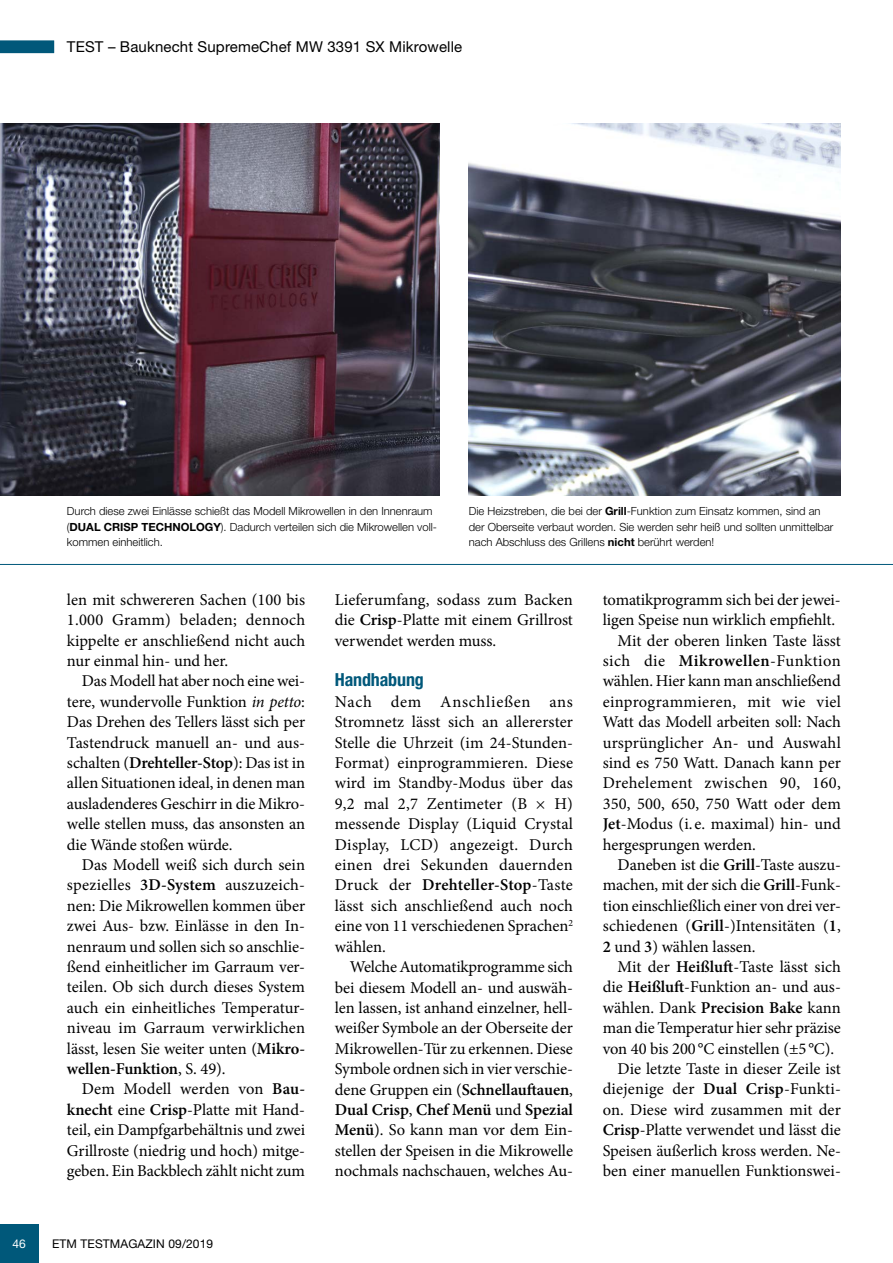
<style>
.page{position:relative;width:893px;height:1263px;background:#fff}
.page>*{position:absolute;margin:0;border:0;box-sizing:border-box;transform-origin:0 0}
.t1{font:700 condensed 18px "Helvetica Neue LT Std";letter-spacing:-.01em;color:#00587a}
.t2{font:16.5px/20.4px "Minion Pro";letter-spacing:-.005em;color:#000;text-align:justify}
.t3{font:16.5px "Minion Pro";letter-spacing:.03em;color:#000}
.t4{font:16.5px "Minion Pro";letter-spacing:.02em;color:#000}
.t5{font:16.5px "Minion Pro";letter-spacing:.025em;color:#000}
.t6{font:15px "Helvetica Neue LT Std";letter-spacing:.01em;color:#000}
.t7{font:12px "Helvetica Neue LT Std";letter-spacing:.01em;color:#000}
.t8{font:12px "Helvetica Neue LT Std";color:#fff}
.t9{font:300 11.25px/15.1px "Helvetica Neue LT Std";color:#000}
.s1{font-weight:700}
.s2{font-style:italic}
.s3{font-weight:600}
</style>
<div class="page">
<hr style="left:0;top:564px;width:893px;height:1px;background:#00587a">
<img style="left:0;top:123px;width:439px;height:372px">
<img style="left:469px;top:123px;width:372px;height:372px">
<svg style="left:0;top:40px;width:54px;height:13px"></svg>
<div style="left:0;top:1225px;width:38px;height:38px;background:#00587a"></div>
<p class="t6" style="left:67px;top:38px;width:397px">TEST – Bauknecht SupremeChef MW 3391 SX Mikrowelle</p>
<p class="t9" style="left:67px;top:503px;width:372px">Durch diese zwei Einlässe schießt das Modell Mikrowellen in den Innenraum (<span class="s1">DUAL CRISP TECHNOLOGY</span>). Dadurch verteilen sich die Mikrowellen voll&shy;kommen einheitlich.</p>
<p class="t9" style="left:469px;top:503px;width:366px">Die Heizstreben, die bei der <span class="s1">Grill</span>-Funktion zum Einsatz kommen, sind an der Oberseite verbaut worden. Sie werden sehr heiß und sollten unmittelbar nach Abschluss des Grillens <span class="s1">nicht</span> berührt werden!</p>
<p class="t2" style="left:67px;top:589px;width:240px">len mit schwereren Sachen (100 bis 1.000 Gramm) beladen; dennoch kippelte er anschließend nicht auch nur einmal hin- und her.</p>
<p class="t2" style="left:67px;top:671px;width:240px;text-indent:15px">Das Modell hat aber noch eine wei&shy;tere, wundervolle Funktion <span class="s2">in petto</span>:<br>Das Drehen des Tellers lässt sich per Tastendruck manuell an- und aus&shy;schalten (<span class="s3">Drehteller-Stop</span>): Das ist in allen Situationen ideal, in denen man ausladenderes Geschirr in die Mikro&shy;welle stellen muss, das ansonsten an die Wände stoßen würde.</p>
<p class="t2" style="left:67px;top:855px;width:240px;text-indent:15px">Das Modell weiß sich durch sein spezielles <span class="s3">3D-System</span> auszuzeich&shy;nen: Die Mikrowellen kommen über zwei Aus- bzw. Einlässe in den In&shy;nenraum und sollen sich so anschlie&shy;ßend einheitlicher im Garraum ver&shy;teilen. Ob sich durch dieses System auch ein einheitliches Temperatur&shy;niveau im Garraum verwirklichen lässt, lesen Sie weiter unten (<span class="s3">Mikro&shy;wellen-Funktion</span>, S. 49).</p>
<p class="t2" style="left:67px;top:1079px;width:240px;text-indent:15px">Dem Modell werden von <span class="s3">Bau&shy;knecht</span> eine <span class="s3">Crisp</span>-Platte mit Hand&shy;teil, ein Dampfgarbehältnis und zwei Grillroste (niedrig und hoch) mitge&shy;geben. Ein Backblech zählt nicht zum</p>
<p class="t8" style="left:12px;top:1237px;width:15px">46</p>
<p class="t7" style="left:52px;top:1237px;width:163px">ETM TESTMAGAZIN 09/2019</p>
<p class="t2" style="left:335px;top:589px;width:240px">Lieferumfang, sodass zum Backen die <span class="s3">Crisp</span>-Platte mit einem Grillrost verwendet werden muss.</p>
<p class="t1" style="left:335px;top:669px;width:90px">Handhabung</p>
<p class="t2" style="left:335px;top:691px;width:240px">Nach dem Anschließen ans Stromnetz lässt sich an allererster Stelle die Uhrzeit (im 24-Stunden-Format) einprogrammieren. Diese wird im Standby-Modus über das 9,2 mal 2,7 Zentimeter (B × H) messende Display (Liquid Crystal Display, LCD) angezeigt. Durch einen drei Sekunden dauernden Druck der <span class="s3">Drehteller-Stop</span>-Taste lässt sich anschließend auch noch eine von 11 verschiedenen Sprachen<sup>2 </sup>wählen.</p>
<p class="t2" style="left:335px;top:957px;width:240px;text-indent:15px">Welche Automatikprogramme sich bei diesem Modell an- und auswäh&shy;len lassen, ist anhand einzelner, hell&shy;weißer Symbole an der Oberseite der Mikrowellen-Tür zu erkennen. Diese Symbole ordnen sich in vier verschie&shy;dene Gruppen ein (<span class="s3">Schnellauftauen</span>, <span class="s3">Dual Crisp</span>, <span class="s3">Chef Menü</span> und <span class="s3">Spezial Menü</span>). So kann man vor dem Ein&shy;stellen der Speisen in die Mikrowelle nochmals nachschauen, welches Au-</p>
<p class="t2" style="left:603px;top:589px;width:240px">tomatikprogramm sich bei der jewei-</p>
<p class="t2" style="left:603px;top:610px;width:234px">ligen Speise nun wirklich empfiehlt.</p>
<p class="t2" style="left:618px;top:630px;width:225px">Mit der oberen linken Taste lässt</p>
<p class="t3" style="left:603px;top:650px;width:240px">sich die <span class="s3">Mikrowellen</span>-Funktion</p>
<p class="t2" style="left:603px;top:671px;width:240px">wählen. Hier kann man anschließend</p>
<p class="t4" style="left:603px;top:690px;width:240px">einprogrammieren, mit wie viel</p>
<p class="t2" style="left:603px;top:712px;width:240px">Watt das Modell arbeiten soll: Nach</p>
<p class="t2" style="left:603px;top:732px;width:240px">ursprünglicher An- und Auswahl</p>
<p class="t2" style="left:603px;top:753px;width:240px">sind es 750 Watt. Danach kann per</p>
<p class="t5" style="left:603px;top:772px;width:240px">Drehelement zwischen 90, 160,</p>
<p class="t2" style="left:603px;top:793px;width:240px">350, 500, 650, 750 Watt oder dem</p>
<p class="t2" style="left:603px;top:814px;width:240px"><span class="s3">Jet</span>-Modus (i. e. maximal) hin- und</p>
<p class="t2" style="left:603px;top:834px;width:155px">hergesprungen werden.</p>
<p class="t2" style="left:618px;top:854px;width:225px">Daneben ist die <span class="s3">Grill</span>-Taste auszu-</p>
<p class="t2" style="left:603px;top:875px;width:240px">machen, mit der sich die <span class="s3">Grill</span>-Funk-</p>
<p class="t2" style="left:603px;top:895px;width:240px">tion einschließlich einer von drei ver-</p>
<p class="t2" style="left:603px;top:916px;width:240px">schiedenen (<span class="s3">Grill</span>-)Intensitäten (<span class="s3">1</span>,</p>
<p class="t2" style="left:603px;top:936px;width:154px"><span class="s3">2</span> und <span class="s3">3</span>) wählen lassen.</p>
<p class="t2" style="left:618px;top:956px;width:225px">Mit der <span class="s3">Heißluft</span>-Taste lässt sich</p>
<p class="t2" style="left:603px;top:977px;width:240px">die <span class="s3">Heißluft</span>-Funktion an- und aus-</p>
<p class="t2" style="left:603px;top:997px;width:240px">wählen. Dank <span class="s3">Precision Bake</span> kann</p>
<p class="t2" style="left:603px;top:1018px;width:240px">man die Temperatur hier sehr präzise</p>
<p class="t2" style="left:603px;top:1038px;width:233px">von 40 bis 200°C einstellen (±5°C).</p>
<p class="t2" style="left:618px;top:1058px;width:225px">Die letzte Taste in dieser Zeile ist</p>
<p class="t2" style="left:603px;top:1079px;width:240px">diejenige der <span class="s3">Dual Crisp</span>-Funkti-</p>
<p class="t2" style="left:603px;top:1099px;width:240px">on. Diese wird zusammen mit der</p>
<p class="t2" style="left:603px;top:1120px;width:240px"><span class="s3">Crisp</span>-Platte verwendet und lässt die</p>
<p class="t2" style="left:603px;top:1140px;width:240px">Speisen äußerlich kross werden. Ne-</p>
<p class="t2" style="left:603px;top:1160px;width:240px">ben einer manuellen Funktionswei-</p>
</div>
